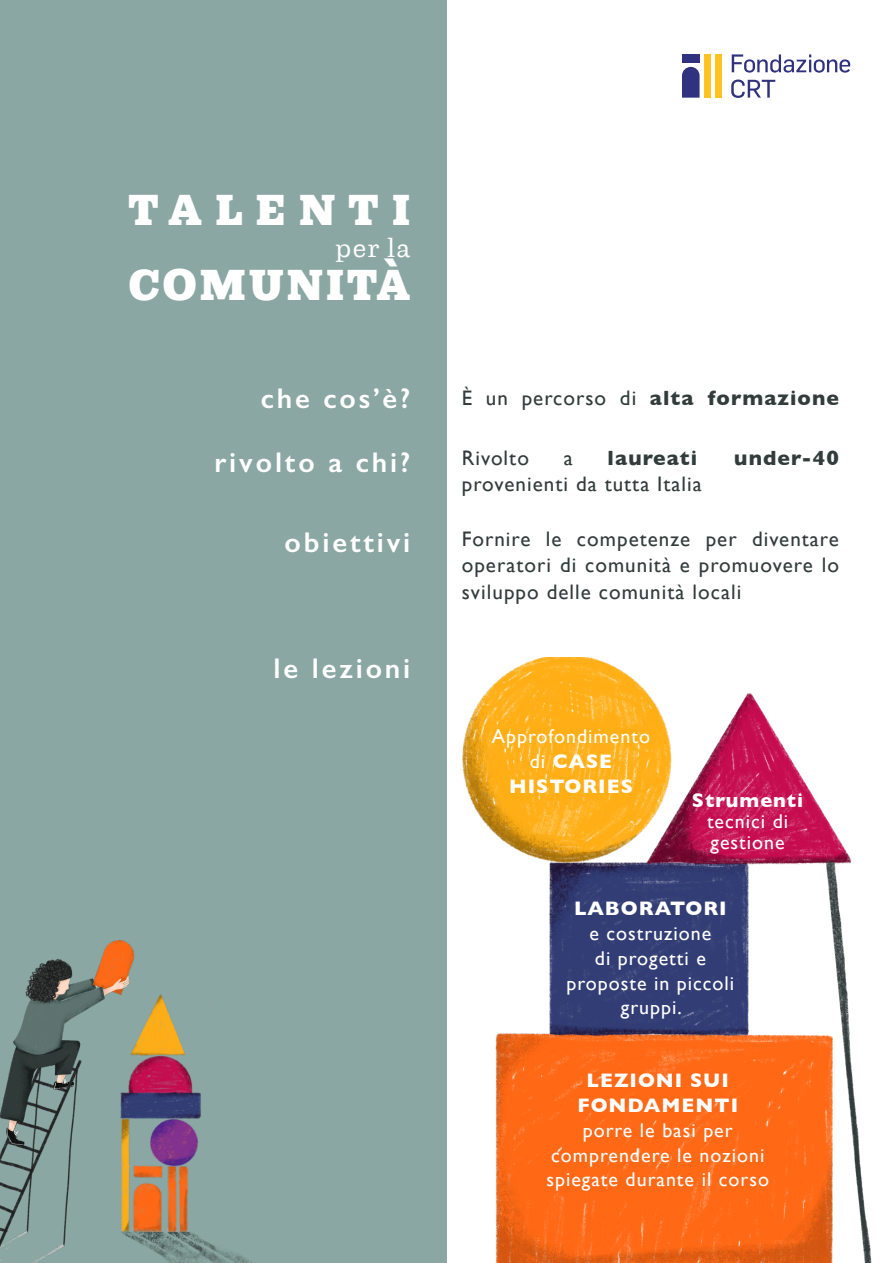
<style>
.page{position:relative;width:893px;height:1263px;background:#fff}
.page>*{position:absolute;margin:0;border:0;box-sizing:border-box;transform-origin:0 0}
.t1{font:900 42.9px "Capital Serif";letter-spacing:.075em;color:#fff}
.t2{font:900 42.9px "Capital Serif";letter-spacing:.32em;color:#fff}
.t3{font:600 28.65px "Gill Sans";letter-spacing:.1em;color:#fff}
.t4{font:26.25px "Capital Serif";color:#fff}
.t5{font:21px/26.2px "Gill Sans";letter-spacing:.05em;color:#323c3b;text-align:justify}
.t6{font:700 21px "Gill Sans";letter-spacing:.05em;color:#323c3b}
.t7{font:19.95px/24.9px "Gill Sans";letter-spacing:.05em;color:#fff;text-align:center}
.t8{font:700 19.95px/24.9px "Gill Sans";letter-spacing:.05em;color:#fff;text-align:center}
.s1{font-weight:400}
.s2{font-weight:700}
</style>
<div class="page">
<img style="left:462px;top:657px;width:410px;height:606px">
<div style="left:0;top:0;width:446px;height:1263px;background:#8ba7a3"></div>
<img style="left:0;top:959px;width:81px;height:304px">
<img style="left:81px;top:940px;width:171px;height:323px">
<div style="left:704px;top:54px;width:7px;height:44px;background:#fec221"></div>
<div style="left:715px;top:54px;width:6px;height:44px;background:#fec221"></div>
<svg style="left:682px;top:67px;width:18px;height:31px"></svg>
<div style="left:682px;top:54px;width:18px;height:8px;background:#30317f"></div>
<svg style="left:732px;top:54px;width:118px;height:19px"></svg>
<svg style="left:731px;top:80px;width:44px;height:18px"></svg>
<p class="t2" style="left:129px;top:180px;width:283px">TALENTI</p>
<p class="t4" style="left:336px;top:230px;width:76px">per la</p>
<p class="t1" style="left:129px;top:255px;width:283px">COMUNITÀ</p>
<p class="t3" style="left:261px;top:381px;width:151px">che cos’è?</p>
<p class="t3" style="left:214px;top:444px;width:197px">rivolto a chi?</p>
<p class="t3" style="left:285px;top:525px;width:127px">obiettivi</p>
<p class="t3" style="left:273px;top:651px;width:138px">le lezioni</p>
<p class="t6" style="left:462px;top:381px;width:379px"><span class="s1">È un percorso di</span> alta formazione</p>
<p class="t5" style="left:462px;top:445px;width:69px">Rivolto</p>
<p class="t5" style="left:564px;top:445px;width:10px">a</p>
<p class="t6" style="left:607px;top:441px;width:91px">laureati</p>
<p class="t6" style="left:734px;top:441px;width:106px">under-40</p>
<p class="t5" style="left:462px;top:471px;width:242px">provenienti da tutta Italia</p>
<p class="t5" style="left:462px;top:526px;width:379px">Fornire le competenze per diventare operatori di comunità e promuovere lo sviluppo delle comunità locali</p>
<p class="t7" style="left:492px;top:724px;width:160px">Approfondimento di <span class="s2">CASE<br>HISTORIES</span></p>
<p class="t7" style="left:692px;top:789px;width:113px;line-height:21px"><span class="s2">Strumenti </span>tecnici di gestione</p>
<p class="t7" style="left:566px;top:896px;width:169px"><span class="s2">LABORATORI<br></span>e costruzione<br>di progetti e proposte in piccoli gruppi.</p>
<p class="t8" style="left:577px;top:1067px;width:162px">LEZIONI SUI<br>FONDAMENTI</p>
<p class="t7" style="left:546px;top:1117px;width:224px">porre le basi per comprendere le nozioni spiegate durante il corso</p>
</div>
